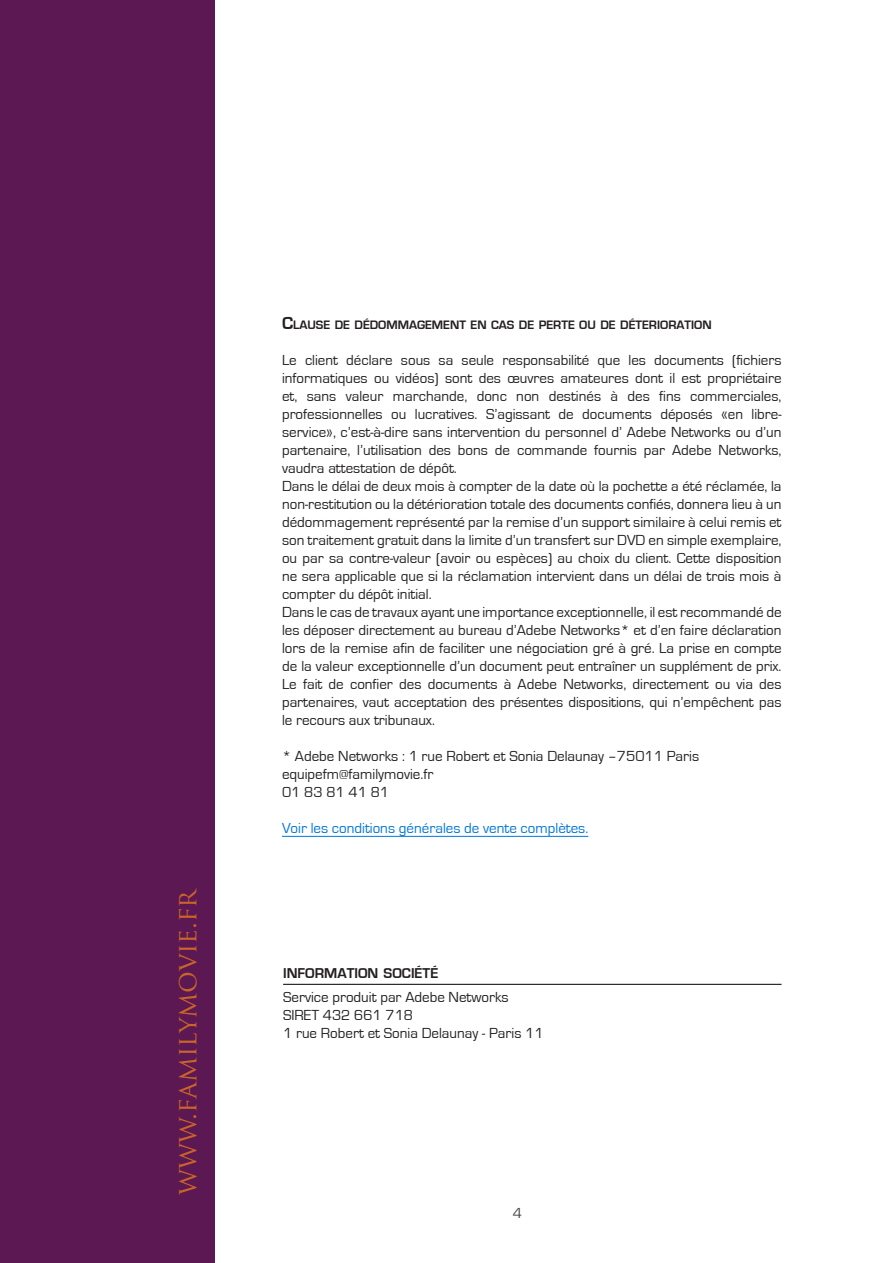
<style>
.page{position:relative;width:893px;height:1263px;background:#fff}
.page>*{position:absolute;margin:0;border:0;box-sizing:border-box;transform-origin:0 0}
.t1{font:27px "Trajan Pro";letter-spacing:-.015em;color:#cb6428}
.t2{font:15px/18px "Eurostile";color:#231f20;text-align:justify}
.t3{font:15px "Eurostile";color:#0077da}
.t4{font:15px "Eurostile";color:#464748}
.t5{font:700 14.7px "Eurostile";color:#231f20}
.t6{font:700 12.6px "Eurostile";color:#231f20}
.s1{font-size:18px}
</style>
<div class="page">
<div style="left:0;top:0;width:215px;height:1263px;background:#5b1852"></div>
<hr style="left:282px;top:836px;width:306px;height:1px;background:#0077da">
<hr style="left:283px;top:984px;width:499px;height:1px;background:#000">
<p class="t1" style="left:170px;top:1195px;width:309px;rotate:-90deg">www.familymovie.fr</p>
<p class="t6" style="left:282px;top:318px;width:431px"><span class="s1">C</span>LAUSE DE DÉDOMMAGEMENT EN CAS DE PERTE OU DE DÉTERIORATION</p>
<p class="t2" style="left:282px;top:352px;width:501px">Le client déclare sous sa seule responsabilité que les documents (fichiers informatiques ou vidéos) sont des œuvres amateures dont il est propriétaire et, sans valeur marchande, donc non destinés à des fins commerciales, professionnelles ou lucratives. S’agissant de documents déposés «en libre&shy;service», c’est-à-dire sans intervention du personnel d’ Adebe Networks ou d’un partenaire, l’utilisation des bons de commande fournis par Adebe Networks, vaudra attestation de dépôt.</p>
<p class="t2" style="left:282px;top:478px;width:501px">Dans le délai de deux mois à compter de la date où la pochette a été réclamée, la non-restitution ou la détérioration totale des documents confiés, donnera lieu à un dédommagement représenté par la remise d’un support similaire à celui remis et son traitement gratuit dans la limite d’un transfert sur DVD en simple exemplaire, ou par sa contre-valeur (avoir ou espèces) au choix du client. Cette disposition ne sera applicable que si la réclamation intervient dans un délai de trois mois à compter du dépôt initial.</p>
<p class="t2" style="left:282px;top:604px;width:501px">Dans le cas de travaux ayant une importance exceptionnelle, il est recommandé de les déposer directement au bureau d’Adebe Networks* et d’en faire déclaration lors de la remise afin de faciliter une négociation gré à gré. La prise en compte de la valeur exceptionnelle d’un document peut entraîner un supplément de prix.<br>Le fait de confier des documents à Adebe Networks, directement ou via des partenaires, vaut acceptation des présentes dispositions, qui n’empêchent pas le recours aux tribunaux.</p>
<p class="t2" style="left:282px;top:748px;width:419px">* Adebe Networks : 1 rue Robert et Sonia Delaunay –75011 Paris</p>
<p class="t2" style="left:282px;top:766px;width:153px">equipefm@familymovie.fr</p>
<p class="t2" style="left:282px;top:784px;width:109px">01 83 81 41 81</p>
<p class="t3" style="left:282px;top:820px;width:308px">Voir les conditions générales de vente complètes.</p>
<p class="t5" style="left:283px;top:965px;width:157px">INFORMATION SOCIÉTÉ</p>
<p class="t2" style="left:283px;top:988px;width:227px">Service produit par Adebe Networks</p>
<p class="t2" style="left:283px;top:1006px;width:262px">SIRET 432 661 718<br>1 rue Robert et Sonia Delaunay - Paris 11</p>
<p class="t4" style="left:513px;top:1205px;width:11px">4</p>
</div>
